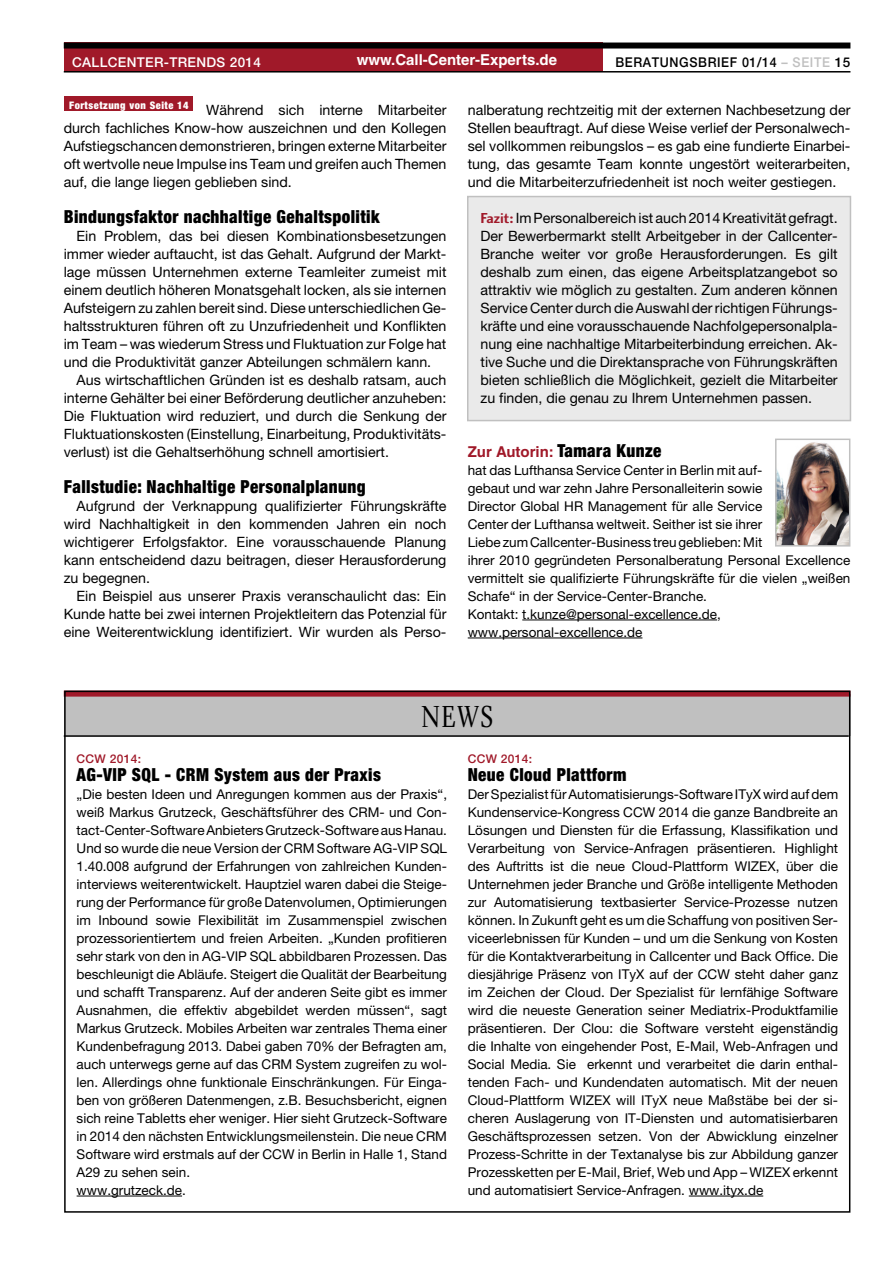
<style>
.page{position:relative;width:893px;height:1263px;background:#fff}
.page>*{position:absolute;margin:0;border:0;box-sizing:border-box;transform-origin:0 0}
.t1{font:31.5px "Charlotte Book Plain";color:#000;scale:.8 1}
.t2{font:900 condensed 18px "Helvetica Neue";letter-spacing:.025em;color:#000;scale:.95 1}
.t3{font:700 15px "Helvetica";color:#fff}
.t4{font:700 15px "Helvetica";color:#a01929}
.t5{font:14.25px/18px "Helvetica Neue";color:#000;text-align:justify}
.t6{font:13.5px/18px "Helvetica Neue";color:#000}
.t7{font:500 13.5px "Helvetica Neue";letter-spacing:.05em;color:#000;scale:.93 1}
.t8{font:500 13.5px "Helvetica Neue";letter-spacing:.025em;color:#fff}
.t9{font:500 12px "Helvetica Neue";letter-spacing:.025em;color:#a01929}
.t10{font:900 condensed 10.5px "Helvetica Neue";letter-spacing:.05em;color:#fff}
.s1{color:#c0c0c0}
.s2{font-family:"Charlotte Sans Bold Plain";font-size:15px;color:#a01929}
.s3{font-family:"Helvetica Neue";font-weight:900;font-stretch:condensed;font-size:18px;color:#000}
</style>
<div class="page">
<div style="left:64px;top:43px;width:538px;height:29px;background:#a01929"></div>
<div style="left:64px;top:43px;width:786px;height:6px;background:#000"></div>
<hr style="left:64px;top:71px;width:786px;height:2px;background:#000">
<div style="left:468px;top:197px;width:382px;height:224px;background:#eaeaea"></div>
<div style="left:467px;top:196px;width:384px;height:225px;border:2px solid #c0c0c0"></div>
<div style="left:64px;top:97px;width:129px;height:14px;background:#a01929"></div>
<hr style="left:522px;top:620px;width:195px;height:1px;background:#000">
<hr style="left:468px;top:638px;width:174px;height:1px;background:#000">
<img style="left:778px;top:442px;width:69px;height:102px">
<div style="left:775px;top:439px;width:75px;height:108px;border:2px solid #c0c0c0"></div>
<div style="left:64px;top:694px;width:786px;height:42px;background:#c0c0c0"></div>
<svg style="left:64px;top:691px;width:786px;height:6px;background:#831e2a"></svg>
<hr style="left:64px;top:735px;width:785px;height:2px;background:#000">
<hr style="left:77px;top:1196px;width:105px;height:1px;background:#000">
<hr style="left:689px;top:1196px;width:74px;height:1px;background:#000">
<p class="t8" style="left:72px;top:54px;width:190px">CALLCENTER-TRENDS 2014</p>
<p class="t3" style="left:357px;top:51px;width:202px">www.Call-Center-Experts.de</p>
<p class="t7" style="left:615px;top:54px;width:254px">BERATUNGSBRIEF 01/14 <span class="s1">– SEITE</span> 15</p>
<p class="t5" style="left:64px;top:100px;width:384px;text-indent:142px">Während sich interne Mitarbeiter durch fachliches Know-how auszeichnen und den Kollegen Aufstiegschancen demonstrieren, bringen externe Mitarbeiter oft wertvolle neue Impulse ins Team und greifen auch Themen auf, die lange liegen geblieben sind.</p>
<h2 class="t2" style="left:64px;top:205px;width:334px">Bindungsfaktor nachhaltige Gehaltspolitik</h2>
<p class="t5" style="left:64px;top:226px;width:384px;text-indent:13px">Ein Problem, das bei diesen Kombinationsbesetzungen immer wieder auftaucht, ist das Gehalt. Aufgrund der Markt&shy;lage müssen Unternehmen externe Teamleiter zumeist mit einem deutlich höheren Monatsgehalt locken, als sie internen Aufsteigern zu zahlen bereit sind. Diese unterschiedlichen Ge&shy;haltsstrukturen führen oft zu Unzufriedenheit und Konflikten im Team – was wiederum Stress und Fluktuation zur Folge hat und die Produktivität ganzer Abteilungen schmälern kann.</p>
<p class="t5" style="left:64px;top:370px;width:384px;text-indent:13px">Aus wirtschaftlichen Gründen ist es deshalb ratsam, auch interne Gehälter bei einer Beförderung deutlicher anzuheben:<br>Die Fluktuation wird reduziert, und durch die Senkung der Fluktuationskosten (Einstellung, Einarbeitung, Produktivitäts&shy;verlust) ist die Gehaltserhöhung schnell amortisiert.</p>
<h2 class="t2" style="left:64px;top:475px;width:319px">Fallstudie: Nachhaltige Personalplanung</h2>
<p class="t5" style="left:64px;top:496px;width:384px;text-indent:13px">Aufgrund der Verknappung qualifizierter Führungskräfte wird Nachhaltigkeit in den kommenden Jahren ein noch wichtigerer Erfolgsfaktor. Eine vorausschauende Planung kann entscheidend dazu beitragen, dieser Herausforderung zu begegnen.</p>
<p class="t5" style="left:64px;top:586px;width:384px;text-indent:13px">Ein Beispiel aus unserer Praxis veranschaulicht das: Ein Kunde hatte bei zwei internen Projektleitern das Potenzial für eine Weiterentwicklung identifiziert. Wir wurden als Perso-</p>
<p class="t10" style="left:69px;top:99px;width:121px">Fortsetzung von Seite 14</p>
<p class="t5" style="left:468px;top:100px;width:384px">nalberatung rechtzeitig mit der externen Nachbesetzung der Stellen beauftragt. Auf diese Weise verlief der Personalwech&shy;sel vollkommen reibungslos – es gab eine fundierte Einarbei&shy;tung, das gesamte Team konnte ungestört weiterarbeiten, und die Mitarbeiterzufriedenheit ist noch weiter gestiegen.</p>
<p class="t5" style="left:480px;top:208px;width:359px"><span class="s2">Fazit:</span> Im Personalbereich ist auch 2014 Kreativität gefragt.<br>Der Bewerbermarkt stellt Arbeitgeber in der Callcenter-Branche weiter vor große Herausforderungen. Es gilt deshalb zum einen, das eigene Arbeitsplatzangebot so attraktiv wie möglich zu gestalten. Zum anderen können Service Center durch die Auswahl der richtigen Führungs&shy;kräfte und eine vorausschauende Nachfolgepersonalpla&shy;nung eine nachhaltige Mitarbeiterbindung erreichen. Ak&shy;tive Suche und die Direktansprache von Führungskräften bieten schließlich die Möglichkeit, gezielt die Mitarbeiter zu finden, die genau zu Ihrem Unternehmen passen.</p>
<p class="t4" style="left:468px;top:442px;width:195px">Zur Autorin: <span class="s3">Tamara Kunze</span></p>
<p class="t6" style="left:468px;top:461px;width:384px">hat das Lufthansa Service Center in Berlin mit auf-<br>gebaut und war zehn Jahre Personalleiterin sowie<br>Director Global HR Management für alle Service<br>Center der Lufthansa weltweit. Seither ist sie ihrer<br>Liebe zum Callcenter-Business treu geblieben: Mit<br>ihrer 2010 gegründeten Personalberatung Personal Excellence vermittelt sie qualifizierte Führungskräfte für die vielen „weißen Schafe“ in der Service-Center-Branche.<br>Kontakt: t.kunze@personal-excellence.de, www.personal-excellence.de</p>
<h1 class="t1" style="left:421px;top:699px;width:92px">NEWS</h1>
<p class="t9" style="left:77px;top:751px;width:66px">CCW 2014:</p>
<h2 class="t2" style="left:77px;top:763px;width:322px">AG-VIP SQL - CRM System aus der Praxis</h2>
<p class="t6" style="left:77px;top:785px;width:372px">„Die besten Ideen und Anregungen kommen aus der Praxis“, weiß Markus Grutzeck, Geschäftsführer des CRM- und Con&shy;tact-Center-Software Anbieters Grutzeck-Software aus Hanau.<br>Und so wurde die neue Version der CRM Software AG-VIP SQL 1.40.008 aufgrund der Erfahrungen von zahlreichen Kunden&shy;interviews weiterentwickelt. Hauptziel waren dabei die Steige&shy;rung der Performance für große Datenvolumen, Optimierungen im Inbound sowie Flexibilität im Zusammenspiel zwischen prozessorientiertem und freien Arbeiten. „Kunden profitieren sehr stark von den in AG-VIP SQL abbildbaren Prozessen. Das beschleunigt die Abläufe. Steigert die Qualität der Bearbeitung und schafft Transparenz. Auf der anderen Seite gibt es immer Ausnahmen, die effektiv abgebildet werden müssen“, sagt Markus Grutzeck. Mobiles Arbeiten war zentrales Thema einer Kundenbefragung 2013. Dabei gaben 70% der Befragten am, auch unterwegs gerne auf das CRM System zugreifen zu wol&shy;len. Allerdings ohne funktionale Einschränkungen. Für Einga&shy;ben von größeren Datenmengen, z.B. Besuchsbericht, eignen sich reine Tabletts eher weniger. Hier sieht Grutzeck-Software in 2014 den nächsten Entwicklungsmeilenstein. Die neue CRM Software wird erstmals auf der CCW in Berlin in Halle 1, Stand A29 zu sehen sein.<br>www.grutzeck.de.</p>
<p class="t9" style="left:468px;top:751px;width:66px">CCW 2014:</p>
<h2 class="t2" style="left:468px;top:763px;width:168px">Neue Cloud Plattform</h2>
<p class="t6" style="left:468px;top:785px;width:372px;text-align:justify">Der Spezialist für Automatisierungs-Software ITyX wird auf dem Kundenservice-Kongress CCW 2014 die ganze Bandbreite an Lösungen und Diensten für die Erfassung, Klassifikation und Verarbeitung von Service-Anfragen präsentieren. Highlight des Auftritts ist die neue Cloud-Plattform WIZEX, über die Unternehmen jeder Branche und Größe intelligente Methoden zur Automatisierung textbasierter Service-Prozesse nutzen können. In Zukunft geht es um die Schaffung von positiven Ser&shy;viceerlebnissen für Kunden – und um die Senkung von Kosten für die Kontaktverarbeitung in Callcenter und Back Office. Die diesjährige Präsenz von ITyX auf der CCW steht daher ganz im Zeichen der Cloud. Der Spezialist für lernfähige Software wird die neueste Generation seiner Mediatrix-Produktfamilie präsentieren. Der Clou: die Software versteht eigenständig die Inhalte von eingehender Post, E-Mail, Web-Anfragen und Social Media. Sie erkennt und verarbeitet die darin enthal&shy;tenden Fach- und Kundendaten automatisch. Mit der neuen Cloud-Plattform WIZEX will ITyX neue Maßstäbe bei der si&shy;cheren Auslagerung von IT-Diensten und automatisierbaren Geschäftsprozessen setzen. Von der Abwicklung einzelner Prozess-Schritte in der Textanalyse bis zur Abbildung ganzer Prozessketten per E-Mail, Brief, Web und App – WIZEX erkennt und automatisiert Service-Anfragen. www.ityx.de</p>
</div>
